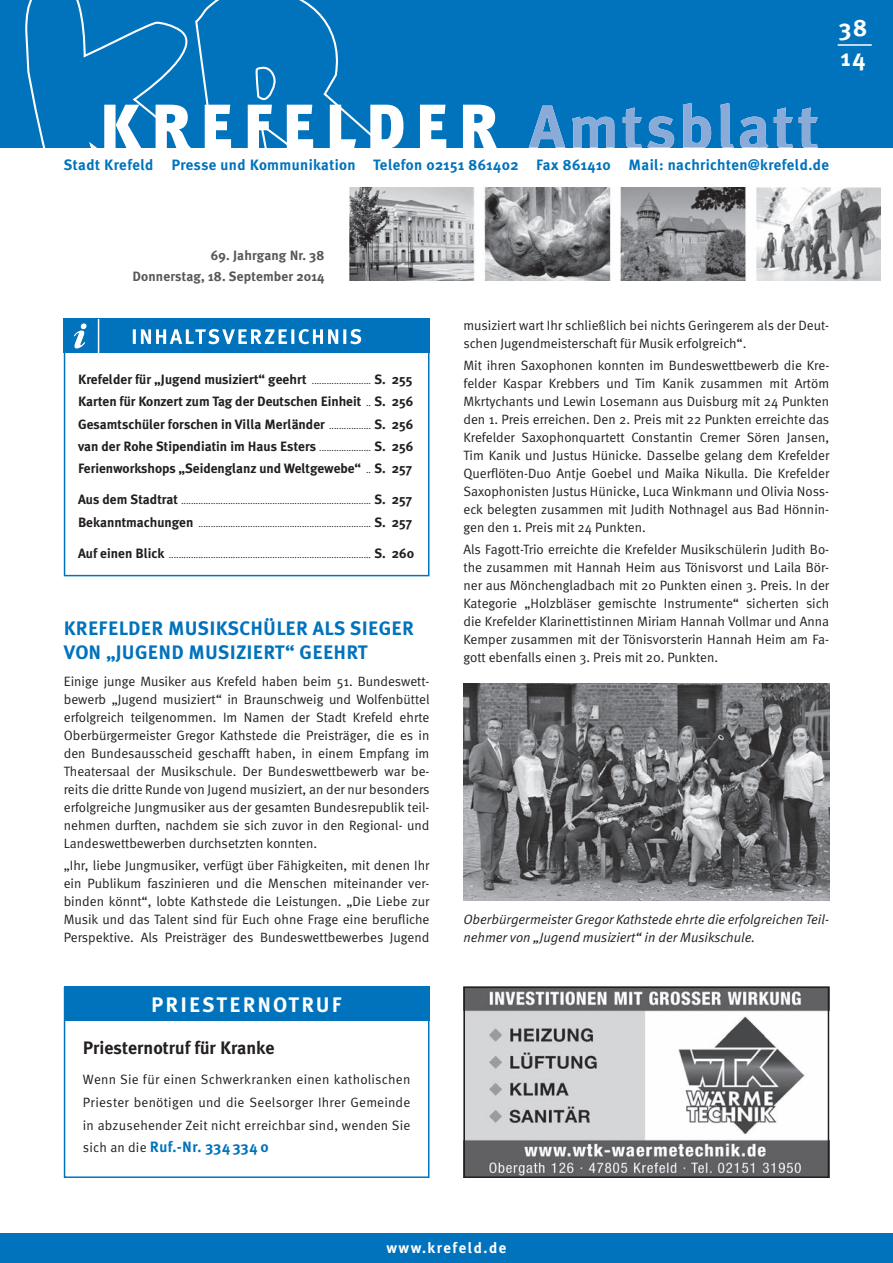
<style>
.page{position:relative;width:893px;height:1263px;background:#fff}
.page>*{position:absolute;margin:0;border:0;box-sizing:border-box;transform-origin:0 0}
.t1{font:700 24px/30px "Meta Plus";color:#fff}
.t2{font:700 21px "Meta Plus";letter-spacing:.1em;color:#fff}
.t3{font:700 19.5px/24px "Meta Plus";letter-spacing:.01em;color:#0073bc}
.t4{font:700 18px "Meta Plus";color:#231f20}
.t5{font:700 15px "Meta Plus";letter-spacing:.025em;color:#0073bc}
.t6{font:700 15px "Meta Plus";letter-spacing:.1em;color:#fff}
.t7{font:13.5px/18px "Meta Normal";color:#231f20;text-align:justify}
.t8{font:700 13.5px/22.2px "Meta Plus";letter-spacing:-.005em;color:#231f20;text-align:justify}
.t9{font:italic 13.5px/18px "Meta Normal";color:#231f20}
.t10{font:700 13.5px/21px "Meta Plus";letter-spacing:.01em;color:#57585a;text-align:right}
.t11{font:9px "Meta Normal";color:#231f20}
.s1{font-family:"Meta Normal";font-weight:400;font-size:9px}
.s2{font-family:"Meta Plus";font-weight:700;font-size:13.5px}
.s3{font-family:"Meta Normal";font-weight:400;font-size:13.5px;color:#231f20}
</style>
<div class="page">
<div style="left:0;top:0;width:893px;height:147px;background:#0073bc"></div>
<svg style="left:24px;top:0;width:366px;height:148px"></svg>
<img style="left:349px;top:187px;width:531px;height:94px">
<svg style="left:104px;top:105px;width:393px;height:43px"></svg>
<svg style="left:528px;top:103px;width:290px;height:45px"></svg>
<div style="left:0;top:1233px;width:893px;height:30px;background:#0073bc"></div>
<hr style="left:838px;top:44px;width:34px;height:2px;background:#fff">
<img style="left:466px;top:989px;width:360px;height:186px">
<div style="left:463px;top:986px;width:366px;height:192px;border:2px solid #231f20"></div>
<div style="left:64px;top:319px;width:365px;height:257px;border:2px solid #0073bc"></div>
<div style="left:95px;top:319px;width:334px;height:34px;background:#0073bc"></div>
<div style="left:64px;top:319px;width:34px;height:34px;background:#0073bc"></div>
<svg style="left:74px;top:323px;width:13px;height:25px"></svg>
<svg style="left:133px;top:329px;width:228px;height:15px"></svg>
<hr style="left:98px;top:319px;width:1px;height:34px;background:#fff">
<div style="left:64px;top:987px;width:365px;height:191px;border:2px solid #0073bc"></div>
<div style="left:64px;top:986px;width:365px;height:34px;background:#0073bc"></div>
<img style="left:463px;top:683px;width:366px;height:217px">
<h1 class="t1" style="left:839px;top:14px;width:30px">38<br>14</h1>
<p class="t5" style="left:64px;top:159px;width:767px">Stadt Krefeld Presse und Kommunikation Telefon 02151 861402 Fax 861410 Mail: nachrichten@krefeld.de</p>
<p class="t10" style="left:133px;top:245px;width:194px">69. Jahrgang Nr. 38<br>Donnerstag, 18. September 2014</p>
<p class="t8" style="left:78px;top:369px;width:337px">Krefelder für „Jugend musiziert“ geehrt <span class="s1">........................</span> S. 255<br>Karten für Konzert zum Tag der Deutschen Einheit <span class="s1">..</span> S. 256<br>Gesamtschüler forschen in Villa Merländer <span class="s1">.................</span> S. 256 van der Rohe Stipendiatin im Haus Esters <span class="s1">.....................</span> S. 256<br>Ferienworkshops „Seidenglanz und Weltgewebe“ <span class="s1">..</span> S. 257</p>
<p class="t11" style="left:78px;top:496px;width:336px"><span class="s2">Aus dem Stadtrat</span> ............................................................................. <span class="s2">S. 257</span></p>
<p class="t11" style="left:78px;top:518px;width:336px"><span class="s2">Bekanntmachungen</span> ...................................................................... <span class="s2">S. 257</span></p>
<p class="t11" style="left:78px;top:549px;width:338px"><span class="s2">Auf einen Blick</span> .................................................................................. <span class="s2">S. 260</span></p>
<h3 class="t3" style="left:64px;top:618px;width:352px">KREFELDER MUSIKSCHÜLER ALS SIEGER<br>VON „JUGEND MUSIZIERT“ GEEHRT</h3>
<p class="t7" style="left:64px;top:672px;width:367px">Einige junge Musiker aus Krefeld haben beim 51. Bundeswett&shy;bewerb „Jugend musiziert“ in Braunschweig und Wolfenbüttel erfolgreich teilgenommen. Im Namen der Stadt Krefeld ehrte Oberbürgermeister Gregor Kathstede die Preisträger, die es in den Bundesausscheid geschafft haben, in einem Empfang im Theatersaal der Musikschule. Der Bundeswettbewerb war be&shy;reits die dritte Runde von Jugend musiziert, an der nur besonders erfolgreiche Jungmusiker aus der gesamten Bundesrepublik teil&shy;nehmen durften, nachdem sie sich zuvor in den Regional- und Landeswettbewerben durchsetzten konnten.</p>
<p class="t7" style="left:64px;top:856px;width:367px">„Ihr, liebe Jungmusiker, verfügt über Fähigkeiten, mit denen Ihr ein Publikum faszinieren und die Menschen miteinander ver&shy;binden könnt“, lobte Kathstede die Leistungen. „Die Liebe zur Musik und das Talent sind für Euch ohne Frage eine berufliche Perspektive. Als Preisträger des Bundeswettbewerbes Jugend</p>
<h2 class="t2" style="left:151px;top:996px;width:192px">PRIESTERNOTRUF</h2>
<h3 class="t4" style="left:83px;top:1041px;width:193px">Priesternotruf für Kranke</h3>
<p class="t7" style="left:83px;top:1067px;width:329px;line-height:23px">Wenn Sie für einen Schwerkranken einen katholischen Priester benötigen und die Seelsorger Ihrer Gemeinde in abzusehender Zeit nicht erreichbar sind, wenden Sie</p>
<p class="t5" style="left:83px;top:1141px;width:187px"><span class="s3">sich an die</span> Ruf.-Nr. 334 334 0</p>
<p class="t7" style="left:463px;top:316px;width:367px">musiziert wart Ihr schließlich bei nichts Geringerem als der Deut&shy;schen Jugendmeisterschaft für Musik erfolgreich“.</p>
<p class="t7" style="left:463px;top:356px;width:367px">Mit ihren Saxophonen konnten im Bundeswettbewerb die Kre&shy;felder Kaspar Krebbers und Tim Kanik zusammen mit Artöm Mkrtychants und Lewin Losemann aus Duisburg mit 24 Punkten den 1. Preis erreichen. Den 2. Preis mit 22 Punkten erreichte das Krefelder Saxophonquartett Constantin Cremer Sören Jansen, Tim Kanik und Justus Hünicke. Dasselbe gelang dem Krefelder Querflöten-Duo Antje Goebel und Maika Nikulla. Die Krefelder Saxophonisten Justus Hünicke, Luca Winkmann und Olivia Noss&shy;eck belegten zusammen mit Judith Nothnagel aus Bad Hönnin&shy;gen den 1. Preis mit 24 Punkten.</p>
<p class="t7" style="left:463px;top:540px;width:367px">Als Fagott-Trio erreichte die Krefelder Musikschülerin Judith Bo&shy;the zusammen mit Hannah Heim aus Tönisvorst und Laila Bör&shy;ner aus Mönchengladbach mit 20 Punkten einen 3. Preis. In der Kategorie „Holzbläser gemischte Instrumente“ sicherten sich die Krefelder Klarinettistinnen Miriam Hannah Vollmar und Anna Kemper zusammen mit der Tönisvorsterin Hannah Heim am Fa&shy;gott ebenfalls einen 3. Preis mit 20. Punkten.</p>
<p class="t9" style="left:463px;top:910px;width:367px">Oberbürgermeister Gregor Kathstede ehrte die erfolgreichen Teil&shy;nehmer von „Jugend musiziert“ in der Musikschule.</p>
<p class="t6" style="left:386px;top:1242px;width:122px">www.krefeld.de</p>
</div>
